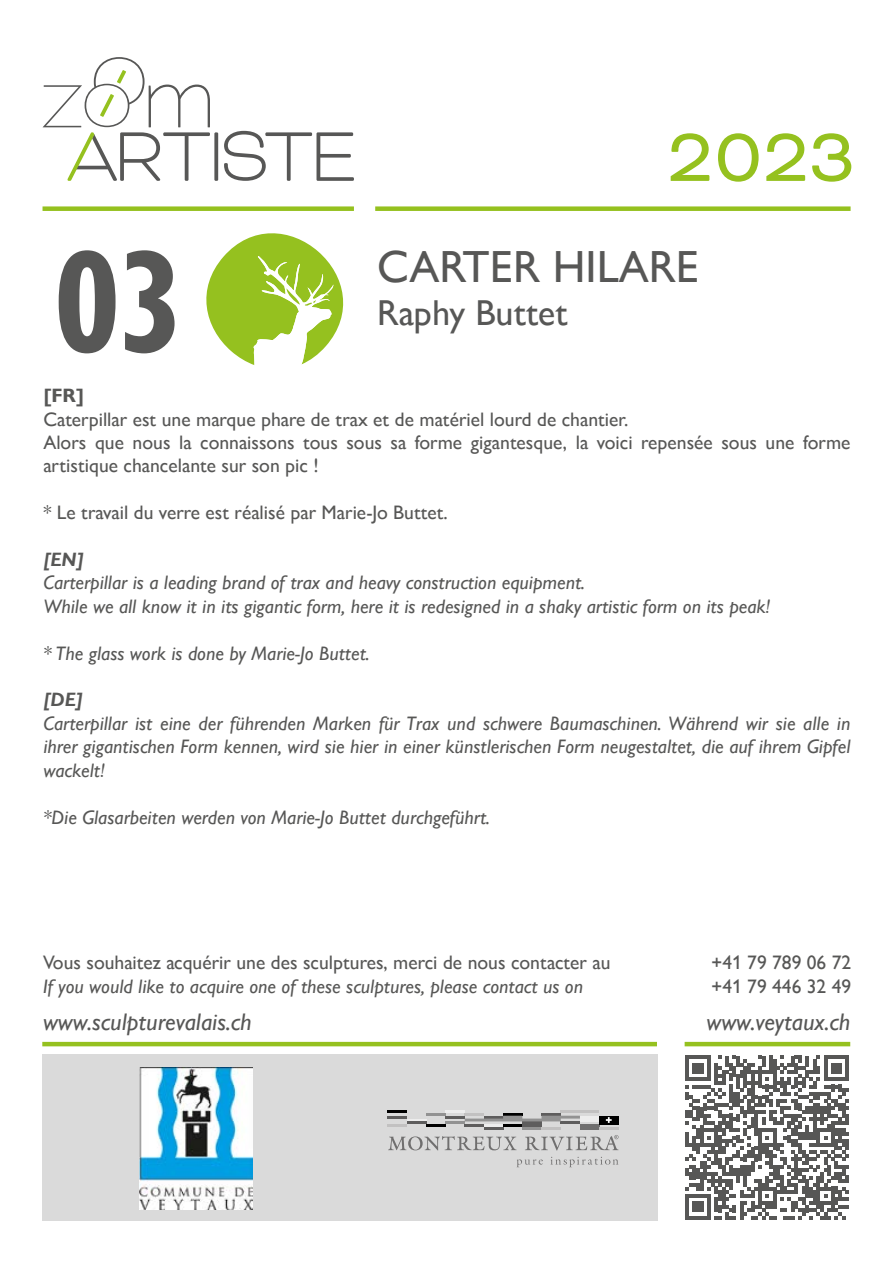
<style>
.page{position:relative;width:893px;height:1263px;background:#fff}
.page>*{position:absolute;margin:0;border:0;box-sizing:border-box;transform-origin:0 0}
.t1{font:700 condensed 150px "Gill Sans Nova";color:#575756}
.t2{font:78px "Bicyclette";color:#95c11f}
.t3{font:45px "Gill Sans Nova";color:#575756}
.t4{font:36px "Gill Sans Nova";color:#575756}
.t5{font:italic 24px "Gill Sans Nova";color:#575756}
.t6{font:italic 19.5px/23.4px "Gill Sans Nova";color:#575756}
.t7{font:19.5px/23.4px "Gill Sans Nova";color:#575756}
.t8{font:italic 700 19.5px "Gill Sans Nova";color:#575756}
.t9{font:700 19.5px "Gill Sans Nova";color:#575756}
</style>
<div class="page">
<svg style="left:685px;top:1055px;width:164px;height:164px"></svg>
<hr style="left:685px;top:1042px;width:165px;height:4px;background:#95c11f">
<hr style="left:42px;top:1042px;width:615px;height:4px;background:#95c11f">
<div style="left:43px;top:1054px;width:615px;height:166px;background:#dadada"></div>
<hr style="left:445px;top:1110px;width:20px;height:3px;background:#ededed">
<hr style="left:561px;top:1110px;width:38px;height:3px;background:#c2c1c1">
<hr style="left:426px;top:1113px;width:19px;height:3px;background:#929292">
<hr style="left:465px;top:1113px;width:19px;height:3px;background:#c2c1c1">
<hr style="left:503px;top:1113px;width:19px;height:3px;background:#000">
<hr style="left:541px;top:1113px;width:20px;height:3px;background:#5e5d5d">
<hr style="left:445px;top:1116px;width:20px;height:2px;background:#5e5d5d">
<hr style="left:407px;top:1118px;width:19px;height:3px;background:#ededed">
<div style="left:580px;top:1116px;width:19px;height:5px;background:#ededed"></div>
<hr style="left:407px;top:1121px;width:19px;height:3px;background:#5e5d5d">
<hr style="left:445px;top:1121px;width:20px;height:3px;background:#929292">
<hr style="left:561px;top:1121px;width:19px;height:3px;background:#5e5d5d">
<hr style="left:426px;top:1124px;width:19px;height:3px;background:#000">
<hr style="left:465px;top:1124px;width:19px;height:3px;background:#5e5d5d">
<hr style="left:484px;top:1124px;width:19px;height:3px;background:#ededed">
<hr style="left:484px;top:1127px;width:19px;height:3px;background:#5e5d5d">
<hr style="left:503px;top:1124px;width:19px;height:3px;background:#000">
<div style="left:522px;top:1121px;width:19px;height:6px;background:#5e5d5d"></div>
<hr style="left:522px;top:1127px;width:19px;height:3px;background:#929292">
<hr style="left:541px;top:1127px;width:20px;height:3px;background:#c2c1c1">
<div style="left:580px;top:1124px;width:19px;height:6px;background:#706f6f"></div>
<hr style="left:599px;top:1127px;width:19px;height:3px;background:#c2c1c1">
<div style="left:599px;top:1116px;width:19px;height:8px;background:#000"></div>
<svg style="left:465px;top:1116px;width:115px;height:5px"></svg>
<hr style="left:388px;top:1110px;width:19px;height:3px;background:#000">
<svg style="left:388px;top:1116px;width:19px;height:2px"></svg>
<hr style="left:388px;top:1124px;width:19px;height:3px;background:#c2c1c1">
<svg style="left:606px;top:1117px;width:6px;height:6px"></svg>
<svg style="left:517px;top:1159px;width:26px;height:8px"></svg>
<svg style="left:550px;top:1157px;width:68px;height:10px"></svg>
<svg style="left:388px;top:1135px;width:230px;height:15px"></svg>
<img style="left:139px;top:1067px;width:113px;height:143px">
<svg style="left:206px;top:233px;width:138px;height:132px"></svg>
<svg style="left:224px;top:131px;width:130px;height:50px"></svg>
<svg style="left:214px;top:132px;width:4px;height:49px"></svg>
<svg style="left:43px;top:57px;width:167px;height:124px"></svg>
<div style="left:43px;top:206px;width:311px;height:5px;background:#95c11f"></div>
<div style="left:375px;top:206px;width:476px;height:5px;background:#95c11f"></div>
<h1 class="t1" style="left:55px;top:216px;width:131px">03</h1>
<h2 class="t2" style="left:667px;top:112px;width:190px">2023</h2>
<h3 class="t3" style="left:377px;top:241px;width:324px">CARTER HILARE</h3>
<h3 class="t4" style="left:377px;top:292px;width:192px">Raphy Buttet</h3>
<p class="t9" style="left:43px;top:383px;width:42px">[FR]</p>
<p class="t7" style="left:43px;top:407px;width:809px">Caterpillar est une marque phare de trax et de matériel lourd de chantier.<br>Alors que nous la connaissons tous sous sa forme gigantesque, la voici repensée sous une forme artistique chancelante sur son pic !</p>
<p class="t7" style="left:43px;top:501px;width:406px">* Le travail du verre est réalisé par Marie-Jo Buttet.</p>
<p class="t8" style="left:43px;top:547px;width:42px">[EN]</p>
<p class="t6" style="left:43px;top:571px;width:729px">Carterpillar is a leading brand of trax and heavy construction equipment.<br>While we all know it in its gigantic form, here it is redesigned in a shaky artistic form on its peak!</p>
<p class="t6" style="left:43px;top:641px;width:328px">* The glass work is done by Marie-Jo Buttet.</p>
<p class="t8" style="left:43px;top:688px;width:41px">[DE]</p>
<p class="t6" style="left:43px;top:711px;width:809px;text-align:justify">Carterpillar ist eine der führenden Marken für Trax und schwere Baumaschinen. Während wir sie alle in ihrer gigantischen Form kennen, wird sie hier in einer künstlerischen Form neugestaltet, die auf ihrem Gipfel wackelt!</p>
<p class="t6" style="left:43px;top:805px;width:448px">*Die Glasarbeiten werden von Marie-Jo Buttet durchgeführt.</p>
<p class="t7" style="left:43px;top:951px;width:569px">Vous souhaitez acquérir une des sculptures, merci de nous contacter au</p>
<p class="t7" style="left:712px;top:951px;width:141px">+41 79 789 06 72</p>
<p class="t6" style="left:43px;top:974px;width:541px">If you would like to acquire one of these sculptures, please contact us on</p>
<p class="t7" style="left:712px;top:974px;width:141px">+41 79 446 32 49</p>
<p class="t5" style="left:43px;top:1007px;width:210px">www.sculpturevalais.ch</p>
<p class="t5" style="left:707px;top:1007px;width:145px">www.veytaux.ch</p>
</div>
